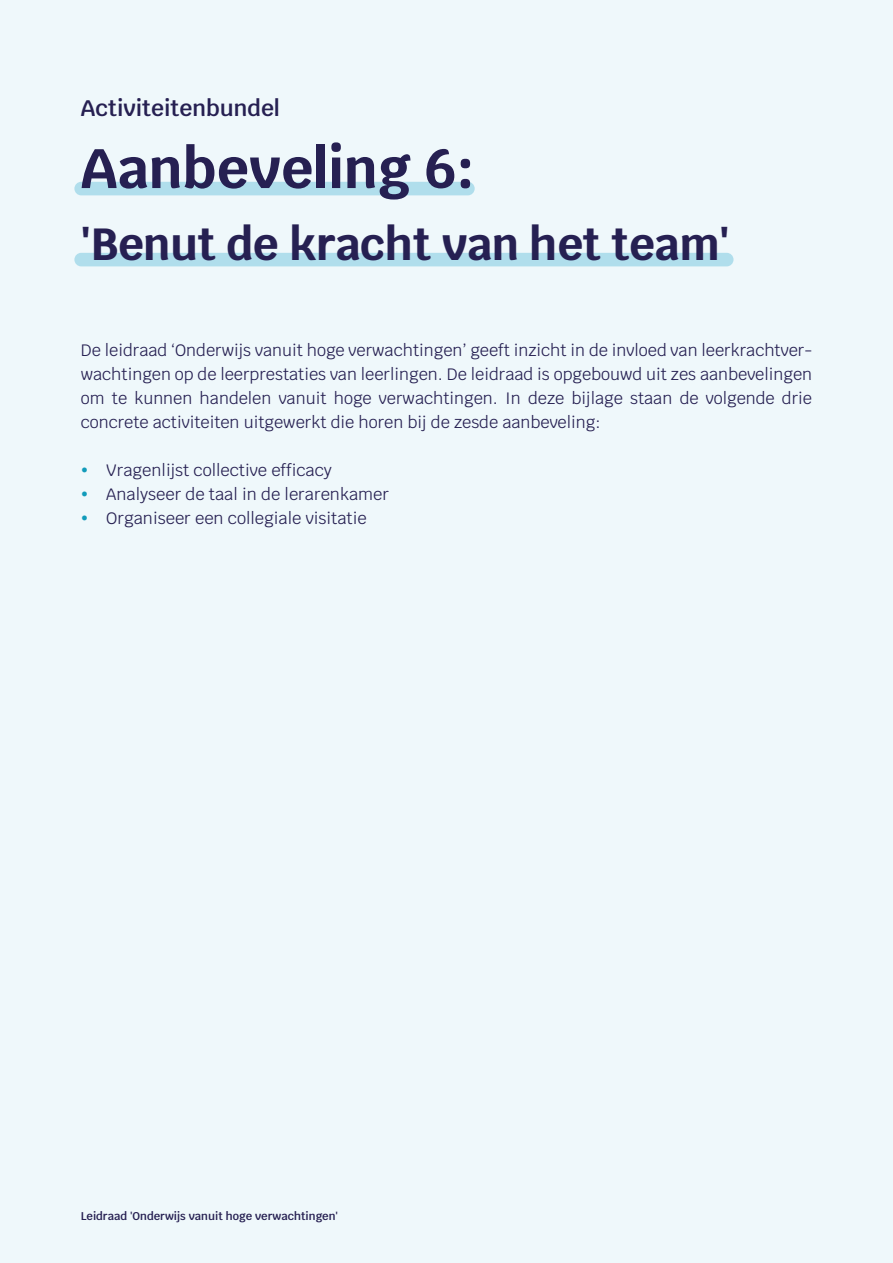
<style>
.page{position:relative;width:893px;height:1263px;background:#eff8fb}
.page>*{position:absolute;margin:0;border:0;box-sizing:border-box;transform-origin:0 0}
.t1{font:700 55.5px "Krub";color:#262052}
.t2{font:700 45px "Krub";letter-spacing:-.01em;color:#262052}
.t3{font:600 22.5px "Krub";color:#262052}
.t4{font:16.5px/24px "Krub";color:#262052;text-align:justify}
.t5{font:600 11.25px "Krub";color:#262052}
</style>
<div class="page">
<div style="left:74px;top:182px;width:401px;height:13px;background:#b0deec;border-radius:7px"></div>
<div style="left:74px;top:253px;width:659px;height:13px;background:#b0deec;border-radius:7px"></div>
<h3 class="t3" style="left:81px;top:95px;width:201px">Activiteitenbundel</h3>
<h1 class="t1" style="left:81px;top:136px;width:395px">Aanbeveling 6:</h1>
<h2 class="t2" style="left:81px;top:218px;width:650px">'Benut de kracht van het team'</h2>
<p class="t4" style="left:81px;top:338px;width:733px">De leidraad ‘Onderwijs vanuit hoge verwachtingen’ geeft inzicht in de invloed van leerkrachtver&shy;wachtingen op de leerprestaties van leerlingen. De leidraad is opgebouwd uit zes aanbevelingen om te kunnen handelen vanuit hoge verwachtingen. In deze bijlage staan de volgende drie concrete activiteiten uitgewerkt die horen bij de zesde aanbeveling:</p>
<p class="t4" style="left:106px;top:458px;width:284px;text-align:left">Vragenlijst collective efficacy<br>Analyseer de taal in de lerarenkamer<br>Organiseer een collegiale visitatie</p>
<p class="t5" style="left:81px;top:1210px;width:259px">Leidraad 'Onderwijs vanuit hoge verwachtingen'</p>
</div>
